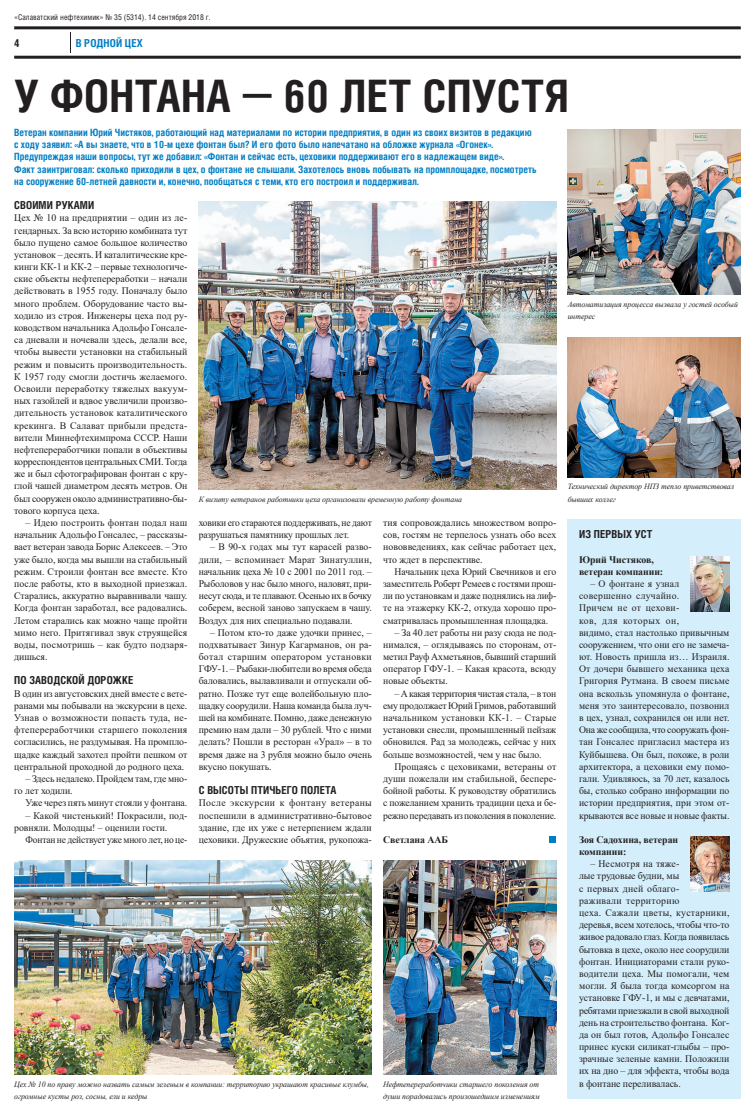
<style>
.page{position:relative;width:755px;height:1113px;background:#fff}
.page>*{position:absolute;margin:0;border:0;box-sizing:border-box;transform-origin:0 0}
.t1{font:700 44.8px "Helios Cond";letter-spacing:.01em;color:#231f20}
.t2{font:700 11px "Helios Cond";letter-spacing:.01em;color:#231f20}
.t3{font:700 11px "Helios Cond";letter-spacing:.01em;color:#007ec5}
.t4{font:10px/12.2px "Times New Roman";letter-spacing:-.005em;color:#231f20;text-align:justify}
.t5{font:700 10px/12.2px "Helios Cond";color:#007ec5}
.t6{font:10px/12.2px "Times New Roman";letter-spacing:-.005em;color:#231f20;scale:.95 1}
.t7{font:700 10px/12.2px "Times New Roman";letter-spacing:-.005em;color:#231f20}
.t8{font:italic 8px/12.2px "Times New Roman";letter-spacing:-.005em;color:#231f20}
.t9{font:8px "Helios Cond";color:#231f20}
</style>
<div class="page">
<div style="left:567px;top:519px;width:173px;height:579px;background:#d4effb"></div>
<hr style="left:14px;top:26px;width:726px;height:3px;background:#231f20">
<hr style="left:14px;top:56px;width:726px;height:3px;background:#231f20">
<svg style="left:70px;top:32px;width:1px;height:20px"></svg>
<img style="left:198px;top:201px;width:358px;height:288px">
<img style="left:567px;top:337px;width:173px;height:140px">
<img style="left:383px;top:860px;width:173px;height:214px">
<img style="left:567px;top:130px;width:173px;height:164px">
<img style="left:14px;top:860px;width:357px;height:214px">
<img style="left:690px;top:556px;width:39px;height:55px">
<img style="left:690px;top:836px;width:39px;height:55px">
<div style="left:549px;top:836px;width:7px;height:7px;background:#007ec5"></div>
<p class="t9" style="left:14px;top:14px;width:198px">«Салаватский нефтехимик» № 35 (5314). 14 сентября 2018 г.</p>
<p class="t2" style="left:14px;top:39px;width:7px">4</p>
<p class="t3" style="left:76px;top:39px;width:68px">В РОДНОЙ ЦЕХ</p>
<h1 class="t1" style="left:14px;top:80px;width:555px">У ФОНТАНА 60 ЛЕТ СПУСТЯ</h1>
<p class="t5" style="left:14px;top:127px;width:523px">Ветеран компании Юрий Чистяков, работающий над материалами по истории предприятия, в один из своих визитов в редакцию с ходу заявил: «А вы знаете, что в 10-м цехе фонтан был? И его фото было напечатано на обложке журнала «Огонек».<br>Предупреждая наши вопросы, тут же добавил: «Фонтан и сейчас есть, цеховики поддерживают его в надлежащем виде».<br>Факт заинтриговал: сколько приходили в цех, о фонтане не слышали. Захотелось вновь побывать на промплощадке, посмотреть на cооружение 60-летней давности и, конечно, пообщаться с теми, кто его построил и поддерживал.</p>
<p class="t2" style="left:14px;top:201px;width:81px">СВОИМИ РУКАМИ</p>
<p class="t4" style="left:14px;top:212px;width:174px">Цех № 10 на предприятии – один из ле&shy;гендарных. За всю историю комбината тут было пущено самое большое количество установок – десять. И каталитические кре&shy;кинги КК-1 и КК-2 – первые технологиче&shy;ские объекты нефтепереработки – начали действовать в 1955 году. Поначалу было много проблем. Оборудование часто вы&shy;ходило из строя. Инженеры цеха под ру&shy;ководством начальника Адольфо Гонсале&shy;са дневали и ночевали здесь, делали все, чтобы вывести установки на стабильный режим и повысить производительность.<br>К 1957 году смогли достичь желаемого.<br>Освоили переработку тяжелых вакуум&shy;ных газойлей и вдвое увеличили произво&shy;дительность установок каталитического крекинга. В Салават прибыли предста&shy;вители Миннефтехимпрома СССР. Наши нефтепереработчики попали в объективы корреспондентов центральных СМИ. Тогда же и был сфотографирован фонтан с кру&shy;глой чашей диаметром десять метров. Он был сооружен около административно-бы&shy;тового корпуса цеха.</p>
<p class="t4" style="left:14px;top:516px;width:175px;text-indent:11px">– Идею построить фонтан подал наш начальник Адольфо Гонсалес, – рассказы&shy;вает ветеран завода Борис Алексеев. – Это уже было, когда мы вышли на стабильный режим. Строили фонтан все вместе. Кто после работы, кто в выходной приезжал.<br>Старались, аккуратно выравнивали чашу.<br>Когда фонтан заработал, все радовались.<br>Летом старались как можно чаще пройти мимо него. Притягивал звук струящейся воды, посмотришь – как будто подзаря&shy;дишься.</p>
<p class="t2" style="left:14px;top:676px;width:120px">ПО ЗАВОДСКОЙ ДОРОЖКЕ</p>
<p class="t4" style="left:14px;top:687px;width:174px">В один из августовских дней вместе с вете&shy;ранами мы побывали на экскурсии в цехе.<br>Узнав о возможности попасть туда, не&shy;фтепереработчики старшего поколения согласились, не раздумывая. На промпло&shy;щадке каждый захотел пройти пешком от центральной проходной до родного цеха.</p>
<p class="t4" style="left:14px;top:772px;width:174px;text-indent:11px">– Здесь недалеко. Пройдем там, где мно&shy;го лет ходили.</p>
<p class="t4" style="left:26px;top:797px;width:163px">Уже через пять минут стояли у фонтана.</p>
<p class="t4" style="left:14px;top:809px;width:174px;text-indent:11px">– Какой чистенький! Покрасили, под&shy;ровняли. Молодцы! – оценили гости.</p>
<p class="t6" style="left:26px;top:833px;width:172px">Фонтан не действует уже много лет, но це-</p>
<p class="t8" style="left:198px;top:493px;width:265px">К визиту ветеранов работники цеха организовали временную работу фонтана</p>
<p class="t6" style="left:198px;top:516px;width:184px">ховики его стараются поддерживать, не дают разрушаться памятнику прошлых лет.</p>
<p class="t4" style="left:198px;top:541px;width:174px;text-indent:11px">– В 90-х годах мы тут карасей разво&shy;дили, – вспоминает Марат Зинатуллин, начальник цеха № 10 с 2001 по 2011 год. – Рыболовов у нас было много, наловят, при&shy;несут сюда, и те плавают. Осенью их в бочку соберем, весной заново запускаем в чашу.<br>Воздух для них специально подавали.</p>
<p class="t4" style="left:198px;top:626px;width:174px;text-indent:11px">– Потом кто-то даже удочки принес, – подхватывает Зинур Кагарманов, он ра&shy;ботал старшим оператором установки ГФУ-1. – Рыбаки-любители во время обеда баловались, вылавливали и отпускали об&shy;ратно. Позже тут еще волейбольную пло&shy;щадку соорудили. Наша команда была луч&shy;шей на комбинате. Помню, даже денежную премию нам дали – 30 рублей. Что с ними делать? Пошли в ресторан «Урал» – в то время даже на 3 рубля можно было очень вкусно покушать.</p>
<p class="t2" style="left:198px;top:786px;width:139px">С ВЫСОТЫ ПТИЧЬЕГО ПОЛЕТА</p>
<p class="t4" style="left:198px;top:797px;width:174px">После экскурсии к фонтану ветераны поспешили в административно-бытовое здание, где их уже с нетерпением ждали цеховики. Дружеские объятия, рукопожа-</p>
<p class="t4" style="left:383px;top:516px;width:174px">тия сопровождались множеством вопро&shy;сов, гостям не терпелось узнать обо всех нововведениях, как сейчас работает цех, что ждет в перспективе.</p>
<p class="t4" style="left:383px;top:565px;width:174px;text-indent:11px">Начальник цеха Юрий Свечников и его заместитель Роберт Ремеев с гостями прош&shy;ли по установкам и даже поднялись на лиф&shy;те на этажерку КК-2, откуда хорошо про&shy;сматривалась промышленная площадка.</p>
<p class="t4" style="left:383px;top:626px;width:174px;text-indent:11px">– За 40 лет работы ни разу сюда не под&shy;нимался, – оглядываясь по сторонам, от&shy;метил Рауф Ахметьянов, бывший старший оператор ГФУ-1. – Какая красота, всюду новые объекты.</p>
<p class="t4" style="left:383px;top:687px;width:174px;text-indent:11px">– А какая территория чистая стала, – в тон ему продолжает Юрий Гримов, работавший начальником установки КК-1. – Старые установки снесли, промышленный пейзаж обновился. Рад за молодежь, сейчас у них больше возможностей, чем у нас было.</p>
<p class="t4" style="left:383px;top:760px;width:174px;text-indent:11px">Прощаясь с цеховиками, ветераны от души пожелали им стабильной, беспере&shy;бойной работы. К руководству обратились с пожеланием хранить традиции цеха и бе&shy;режно передавать из поколения в поколение.</p>
<p class="t7" style="left:383px;top:833px;width:66px">Светлана ААБ</p>
<p class="t8" style="left:14px;top:1077px;width:356px">Цех № 10 по праву можно назвать самым зеленым в компании: территорию украшают красивые клумбы, огромные кусты роз, сосны, ели и кедры</p>
<p class="t8" style="left:383px;top:1077px;width:158px">Нефтепереработчики старшего поколения от души порадовались произошедшим изменениям</p>
<p class="t8" style="left:567px;top:298px;width:172px">Автоматизация процесса вызвала у гостей особый интерес</p>
<p class="t8" style="left:567px;top:481px;width:168px">Технический директор НПЗ тепло приветствовал бывших коллег</p>
<p class="t2" style="left:578px;top:530px;width:75px">ИЗ ПЕРВЫХ УСТ</p>
<p class="t7" style="left:578px;top:553px;width:86px">Юрий Чистяков, ветеран компании:</p>
<p class="t4" style="left:578px;top:577px;width:152px;text-align:left;text-indent:11px">– О фонтане я узнал совершенно случайно.<br>Причем не от цехови-<br>ков, для которых он,<br>видимо, стал настолько привычным сооружением, что они его не замеча&shy;ют. Новость пришла из… Израиля.<br>От дочери бывшего механика цеха<br>Григория Рутмана. В своем письме она вскользь упомянула о фонтане, меня это заинтересовало, позвонил в цех, узнал, сохранился он или нет.<br>Она же сообщила, что сооружать фон&shy;тан Гонсалес пригласил мастера из<br>Куйбышева. Он был, похоже, в роли архитектора, а цеховики ему помо&shy;гали. Удивляюсь, за 70 лет, казалось бы, столько собрано информации по истории предприятия, при этом от&shy;крываются все новые и новые факты.</p>
<p class="t7" style="left:578px;top:833px;width:101px">Зоя Садохина, ветеран компании:</p>
<p class="t4" style="left:578px;top:858px;width:152px;text-align:left;text-indent:11px">– Несмотря на тяже-<br>лые трудовые будни, мы<br>с первых дней облаго-<br>раживали территорию<br>цеха. Сажали цветы, кустарники, деревья, всем хотелось, чтобы что-то живое радовало глаз. Когда появилась бытовка в цехе, около нее соорудили фонтан. Инициаторами стали руко&shy;водители цеха. Мы помогали, чем могли. Я была тогда комсоргом на установке ГФУ-1, и мы с девчатами, ребятами приезжали в свой выходной день на строительство фонтана. Ког&shy;да он был готов, Адольфо Гонсалес принес куски силикат-глыбы – про&shy;зрачные зеленые камни. Положили их на дно – для эффекта, чтобы вода в фонтане переливалась.</p>
</div>
